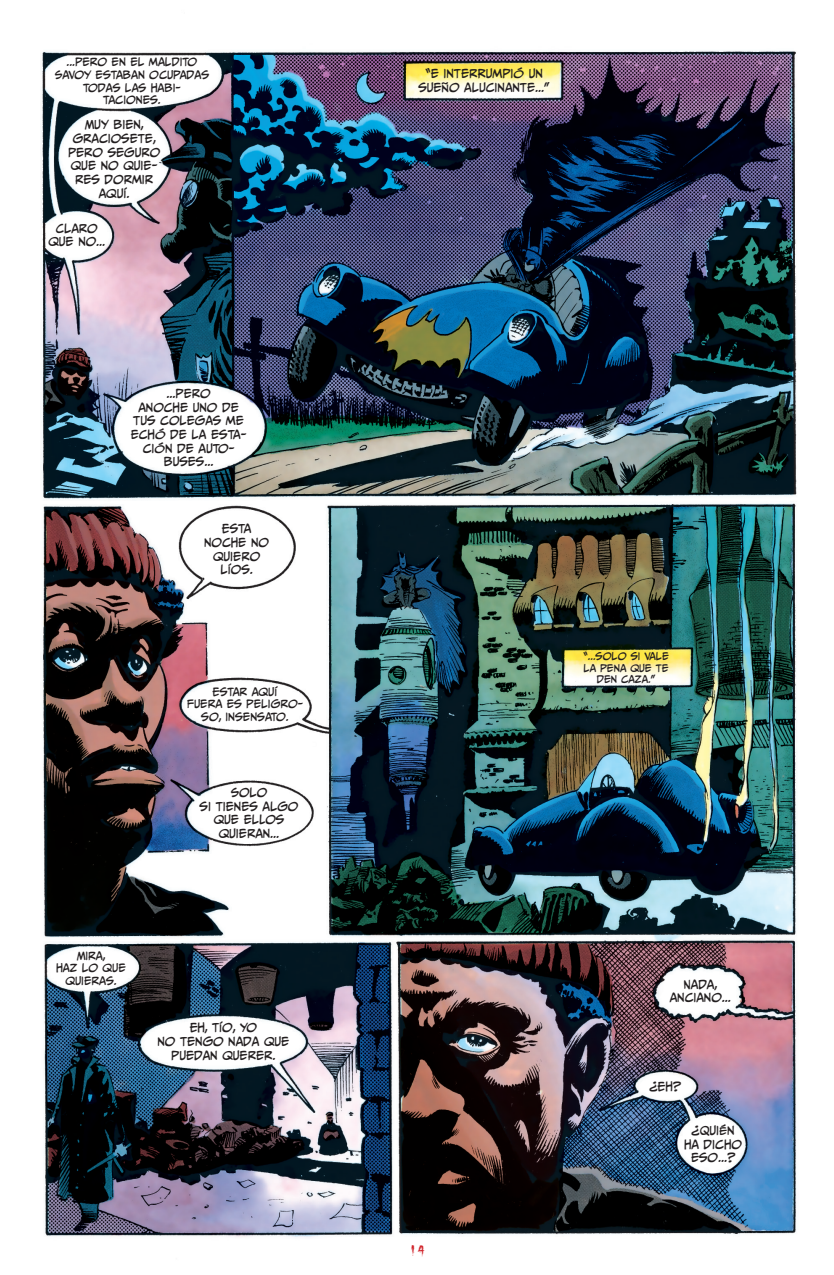
<style>
.page{position:relative;width:834px;height:1275px;background:#fff}
.page>*{position:absolute;margin:0;border:0;box-sizing:border-box;transform-origin:0 0}
.t1{font:12.25px "Dracula";color:#d1232a}
.t2{font:11.38px/13.7px "CC Meanwhile";color:#231f20;text-align:center}
.t3{font:10.5px/12.6px "CC Meanwhile";color:#231f20;text-align:center}
.t4{font:9.62px/11.5px "CC Meanwhile";color:#231f20;text-align:center}
</style>
<div class="page">
<img style="left:42px;top:51px;width:755px;height:1186px">
<p class="t3" style="left:55px;top:56px;width:156px">...PERO EN EL MALDITO<br>SAVOY ESTABAN OCUPADAS<br>TODAS LAS HABI-<br>TACIONES.</p>
<p class="t2" style="left:68px;top:118px;width:94px">MUY BIEN,<br>GRACIOSETE,<br>PERO SEGURO<br>QUE NO QUIE-<br>RES DORMIR<br>AQUÍ.</p>
<p class="t2" style="left:48px;top:222px;width:58px">CLARO<br>QUE NO...</p>
<p class="t2" style="left:131px;top:387px;width:117px">...PERO<br>ANOCHE UNO DE<br>TUS COLEGAS ME<br>ECHÓ DE LA ESTA-<br>CIÓN DE AUTO-<br>BUSES...</p>
<p class="t2" style="left:204px;top:522px;width:66px">ESTA<br>NOCHE NO<br>QUIERO<br>LÍOS.</p>
<p class="t3" style="left:187px;top:685px;width:118px">ESTAR AQUÍ<br>FUERA ES PELIGRO-<br>SO, INSENSATO.</p>
<p class="t2" style="left:200px;top:786px;width:100px">SOLO<br>SI TIENES ALGO<br>QUE ELLOS<br>QUIERAN...</p>
<p class="t3" style="left:56px;top:949px;width:71px">MIRA,<br>HAZ LO QUE<br>QUIERAS.</p>
<p class="t2" style="left:157px;top:1021px;width:133px">EH, TÍO, YO<br>NO TENGO NADA QUE<br>PUEDAN QUERER.</p>
<p class="t2" style="left:418px;top:67px;width:133px">“E INTERRUMPIÓ UN<br>SUEÑO ALUCINANTE...”</p>
<p class="t1" style="left:409px;top:1245px;width:18px">14</p>
<p class="t4" style="left:583px;top:651px;width:87px">“...SOLO SI VALE<br>LA PENA QUE TE<br>DEN CAZA.”</p>
<p class="t2" style="left:669px;top:978px;width:63px">NADA,<br>ANCIANO...</p>
<p class="t2" style="left:649px;top:1080px;width:33px">¿EH?</p>
<p class="t2" style="left:684px;top:1124px;width:59px">¿QUIÉN<br>HA DICHO<br>ESO...?</p>
</div>
